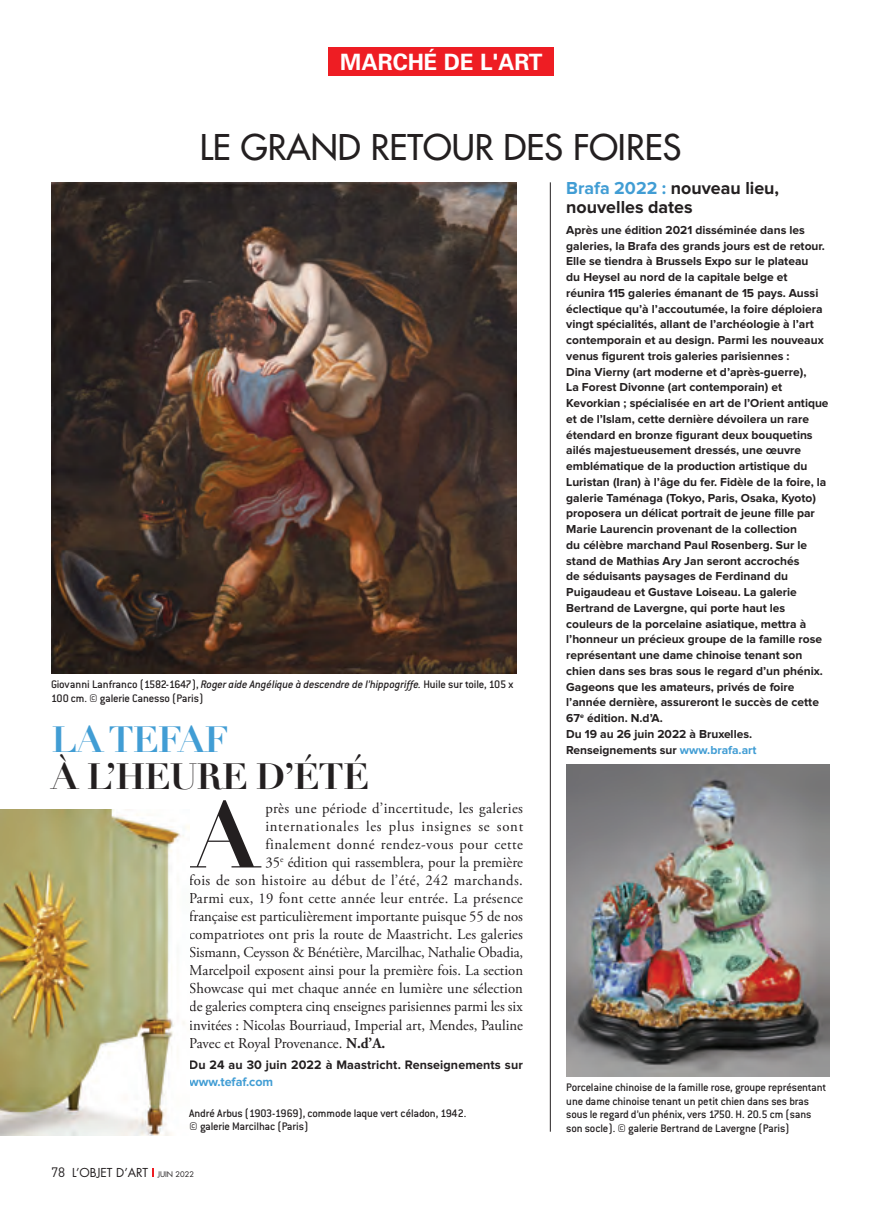
<style>
.page{position:relative;width:893px;height:1212px;background:#fff}
.page>*{position:absolute;margin:0;border:0;box-sizing:border-box;transform-origin:0 0}
.t1{font:700 90.9px "Didot LT";color:#231f20}
.t2{font:700 36px "Didot LT Std";letter-spacing:-.025em;color:#231f20}
.t3{font:700 36px "Didot LT Std";letter-spacing:-.025em;color:#419dd4}
.t4{font:500 34.5px "Futura Std";color:#231f20}
.t5{font:700 22.5px "Univers";color:#fff}
.t6{font:700 18px/19.5px "Proxima Nova";color:#231f20}
.t7{font:15px "Adobe Garamond Pro";color:#231f20}
.t8{font:15px "Adobe Garamond Pro";letter-spacing:.025em;color:#231f20}
.t9{font:15px "Adobe Garamond Pro";letter-spacing:.02em;color:#231f20}
.t10{font:15px "Adobe Garamond Pro";letter-spacing:.05em;color:#231f20}
.t11{font:15px "Adobe Garamond Pro";letter-spacing:.035em;color:#231f20}
.t12{font:700 12.75px "Proxima Nova";letter-spacing:.01em;color:#231f20}
.t13{font:700 12.75px "Proxima Nova";color:#419dd4}
.t14{font:700 12px/15.8px "Proxima Nova";color:#231f20}
.t15{font:500 12px/13.5px "Conduit ITC";letter-spacing:-.015em;color:#231f20}
.t16{font:12px "Futura Std";color:#231f20}
.s1{font-style:italic}
.s2{font-weight:700}
.s3{font-family:"DIN";font-size:13.5px}
.s4{font-size:7.5px}
.s5{color:#419dd4}
</style>
<div class="page">
<svg style="left:152px;top:1168px;width:2px;height:9px"></svg>
<div style="left:329px;top:47px;width:225px;height:28px;background:#ee1d23"></div>
<hr style="left:550px;top:182px;width:1px;height:950px;background:#231f20">
<img style="left:566px;top:764px;width:263px;height:312px">
<img style="left:51px;top:182px;width:466px;height:492px">
<img style="left:0;top:809px;width:189px;height:327px">
<h3 class="t5" style="left:340px;top:48px;width:204px">MARCHÉ DE L'ART</h3>
<h3 class="t4" style="left:200px;top:125px;width:483px">LE GRAND RETOUR DES FOIRES</h3>
<p class="t15" style="left:51px;top:678px;width:464px">Giovanni Lanfranco (1582-1647), <span class="s1">Roger aide Angélique à descendre de l’hippogriffe.</span> Huile sur toile, 105 x<br>100 cm. © galerie Canesso (Paris)</p>
<h2 class="t3" style="left:51px;top:717px;width:180px">LA TEFAF</h2>
<h2 class="t2" style="left:51px;top:754px;width:320px">À L’HEURE D’ÉTÉ</h2>
<h1 class="t1" style="left:192px;top:779px;width:69px">A</h1>
<p class="t8" style="left:265px;top:800px;width:259px">près une période d’incertitude, les galeries</p>
<p class="t10" style="left:265px;top:818px;width:259px">internationales les plus insignes se sont</p>
<p class="t11" style="left:265px;top:836px;width:259px">finalement donné rendez-vous pour cette</p>
<p class="t7" style="left:265px;top:854px;width:259px">35<sup>e</sup> édition qui rassemblera, pour la première</p>
<p class="t8" style="left:189px;top:872px;width:335px">fois de son histoire au début de l’été, 242 marchands.</p>
<p class="t9" style="left:189px;top:890px;width:335px">Parmi eux, 19 font cette année leur entrée. La présence</p>
<p class="t7" style="left:189px;top:908px;width:335px">française est particulièrement importante puisque 55 de nos</p>
<p class="t7" style="left:189px;top:926px;width:335px">compatriotes ont pris la route de Maastricht. Les galeries</p>
<p class="t7" style="left:189px;top:944px;width:335px">Sismann, Ceysson &amp; Bénétière, Marcilhac, Nathalie Obadia,</p>
<p class="t7" style="left:189px;top:962px;width:335px">Marcelpoil exposent ainsi pour la première fois. La section</p>
<p class="t7" style="left:189px;top:980px;width:335px">Showcase qui met chaque année en lumière une sélection</p>
<p class="t7" style="left:189px;top:998px;width:335px">de galeries comptera cinq enseignes parisiennes parmi les six</p>
<p class="t7" style="left:189px;top:1016px;width:335px">invitées : Nicolas Bourriaud, Imperial art, Mendes, Pauline</p>
<p class="t7" style="left:189px;top:1034px;width:198px">Pavec et Royal Provenance. <span class="s2">N.d’A.</span></p>
<p class="t12" style="left:189px;top:1059px;width:335px">Du 24 au 30 juin 2022 à Maastricht. Renseignements sur</p>
<p class="t13" style="left:189px;top:1075px;width:86px">www.tefaf.com</p>
<p class="t15" style="left:189px;top:1106px;width:279px">André Arbus (1903-1969), commode laque vert céladon, 1942. © galerie Marcilhac (Paris)</p>
<p class="t16" style="left:51px;top:1164px;width:144px"><span class="s3">78</span> L’OBJET D’ART <span class="s4">JUIN 2022</span></p>
<h3 class="t6" style="left:566px;top:179px;width:214px"><span class="s5">Brafa 2022 :</span> nouveau lieu, nouvelles dates</h3>
<p class="t14" style="left:566px;top:223px;width:264px">Après une édition 2021 disséminée dans les galeries, la Brafa des grands jours est de retour.<br>Elle se tiendra à Brussels Expo sur le plateau<br>du Heysel au nord de la capitale belge et réunira 115 galeries émanant de 15 pays. Aussi éclectique qu’à l’accoutumée, la foire déploiera vingt spécialités, allant de l’archéologie à l’art contemporain et au design. Parmi les nouveaux venus figurent trois galeries parisiennes :<br>Dina Vierny (art moderne et d’après-guerre),<br>La Forest Divonne (art contemporain) et Kevorkian ; spécialisée en art de l’Orient antique et de l’Islam, cette dernière dévoilera un rare étendard en bronze figurant deux bouquetins ailés majestueusement dressés, une œuvre emblématique de la production artistique du Luristan (Iran) à l’âge du fer. Fidèle de la foire, la galerie Taménaga (Tokyo, Paris, Osaka, Kyoto) proposera un délicat portrait de jeune fille par Marie Laurencin provenant de la collection<br>du célèbre marchand Paul Rosenberg. Sur le stand de Mathias Ary Jan seront accrochés<br>de séduisants paysages de Ferdinand du Puigaudeau et Gustave Loiseau. La galerie Bertrand de Lavergne, qui porte haut les couleurs de la porcelaine asiatique, mettra à l’honneur un précieux groupe de la famille rose représentant une dame chinoise tenant son chien dans ses bras sous le regard d’un phénix.<br>Gageons que les amateurs, privés de foire l’année dernière, assureront le succès de cette 67<sup>e</sup> édition. N.d’A.<br>Du 19 au 26 juin 2022 à Bruxelles.<br>Renseignements sur <span class="s5">www.brafa.art</span></p>
<p class="t15" style="left:566px;top:1080px;width:262px">Porcelaine chinoise de la famille rose, groupe représentant une dame chinoise tenant un petit chien dans ses bras sous le regard d’un phénix, vers 1750. H. 20.5 cm (sans son socle). © galerie Bertrand de Lavergne (Paris)</p>
</div>
